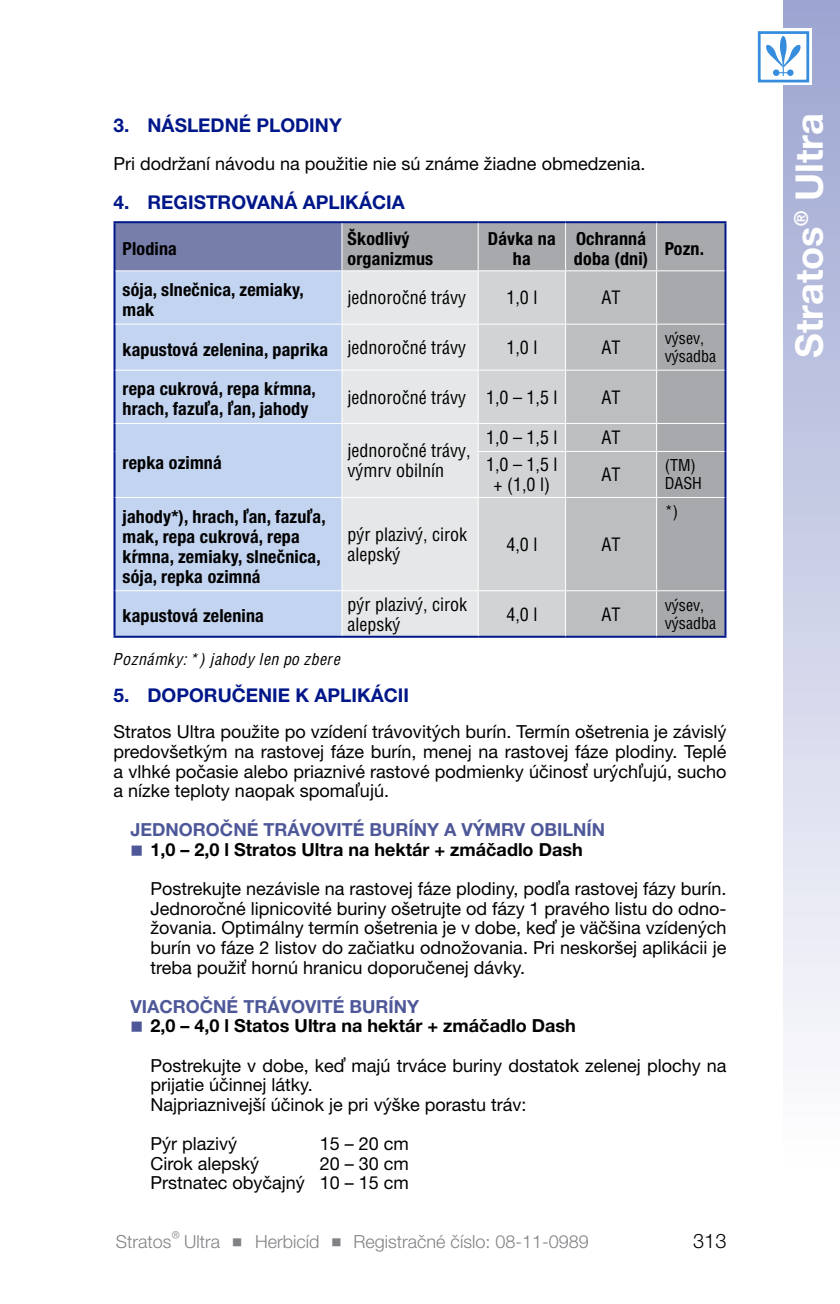
<style>
.page{position:relative;width:840px;height:1304px;background:#fff}
.page>*{position:absolute;margin:0;border:0;box-sizing:border-box;transform-origin:0 0}
.t1{font:700 38px "Helvetica Neue LT Pro";color:#fff}
.t2{font:300 20px "Helvetica Lucia Neue";color:#000}
.t3{font:700 19px "Helvetica Lucia Neue";color:#001789}
.t4{font:18px/19.6px "Helvetica Lucia Neue";color:#000;text-align:justify}
.t5{font:700 condensed 18px/20px "Helvetica Lucia Neue";letter-spacing:.01em;color:#000}
.t6{font:500 condensed 18px/20px "Helvetica Lucia Neue";color:#000}
.t7{font:700 18px "Helvetica Lucia Neue";color:#000}
.t8{font:700 18px "Helvetica Lucia Neue";color:#4e5899}
.t9{font:300 18px "Helvetica Lucia Neue";color:#808285}
.t10{font:500 condensed 16px/18px "Helvetica Lucia Neue";color:#000}
.t11{font:italic condensed 16px "Helvetica Lucia Neue";color:#000}
.s1{font-weight:500}
</style>
<div class="page">
<div style="left:782px;top:0;width:57px;height:1196px;background:linear-gradient(to bottom,#9ca4d1,#fff)"></div>
<svg style="left:757px;top:29px;width:54px;height:56px"></svg>
<div style="left:758px;top:33px;width:49px;height:48px;background:#fff"></div>
<div style="left:757px;top:31px;width:51px;height:51px;border:3px solid #368ddd"></div>
<svg style="left:766px;top:36px;width:34px;height:40px"></svg>
<div style="left:114px;top:222px;width:228px;height:49px;background:#787eaa"></div>
<div style="left:342px;top:223px;width:382px;height:413px;background:#a7a9ac"></div>
<div style="left:115px;top:271px;width:226px;height:365px;background:#c3d4f0"></div>
<div style="left:342px;top:271px;width:135px;height:365px;background:#e6e7e8"></div>
<hr style="left:113px;top:221px;width:229px;height:2px;background:#001789">
<hr style="left:113px;top:223px;width:2px;height:48px;background:#001789">
<hr style="left:342px;top:221px;width:136px;height:2px;background:#001789">
<hr style="left:478px;top:221px;width:87px;height:2px;background:#001789">
<hr style="left:565px;top:221px;width:91px;height:2px;background:#001789">
<hr style="left:656px;top:221px;width:70px;height:2px;background:#001789">
<hr style="left:724px;top:223px;width:2px;height:48px;background:#001789">
<hr style="left:113px;top:271px;width:2px;height:53px;background:#001789">
<hr style="left:724px;top:271px;width:2px;height:53px;background:#001789">
<hr style="left:113px;top:324px;width:2px;height:46px;background:#001789">
<hr style="left:724px;top:324px;width:2px;height:46px;background:#001789">
<hr style="left:113px;top:370px;width:2px;height:53px;background:#001789">
<hr style="left:724px;top:370px;width:2px;height:53px;background:#001789">
<hr style="left:113px;top:423px;width:2px;height:28px;background:#001789">
<hr style="left:724px;top:423px;width:2px;height:28px;background:#001789">
<hr style="left:113px;top:451px;width:2px;height:46px;background:#001789">
<hr style="left:724px;top:451px;width:2px;height:46px;background:#001789">
<hr style="left:113px;top:497px;width:2px;height:94px;background:#001789">
<hr style="left:724px;top:497px;width:2px;height:94px;background:#001789">
<hr style="left:113px;top:591px;width:2px;height:45px;background:#001789">
<hr style="left:724px;top:591px;width:2px;height:45px;background:#001789">
<hr style="left:113px;top:636px;width:229px;height:2px;background:#001789">
<hr style="left:342px;top:636px;width:136px;height:2px;background:#001789">
<hr style="left:478px;top:636px;width:87px;height:2px;background:#001789">
<hr style="left:565px;top:636px;width:91px;height:2px;background:#001789">
<hr style="left:656px;top:636px;width:70px;height:2px;background:#001789">
<hr style="left:341px;top:223px;width:1px;height:47px;background:#fff">
<hr style="left:477px;top:223px;width:1px;height:47px;background:#fff">
<hr style="left:564px;top:223px;width:1px;height:47px;background:#fff">
<hr style="left:655px;top:223px;width:1px;height:47px;background:#fff">
<hr style="left:115px;top:270px;width:227px;height:1px;background:#fff">
<hr style="left:342px;top:270px;width:136px;height:1px;background:#fff">
<hr style="left:478px;top:270px;width:87px;height:1px;background:#fff">
<hr style="left:565px;top:270px;width:91px;height:1px;background:#fff">
<hr style="left:656px;top:270px;width:68px;height:1px;background:#fff">
<hr style="left:115px;top:324px;width:227px;height:1px;background:#fff">
<hr style="left:342px;top:324px;width:136px;height:1px;background:#fff">
<hr style="left:656px;top:324px;width:68px;height:1px;background:#fff">
<hr style="left:115px;top:370px;width:227px;height:1px;background:#fff">
<hr style="left:342px;top:370px;width:136px;height:1px;background:#fff">
<hr style="left:656px;top:370px;width:68px;height:1px;background:#fff">
<hr style="left:115px;top:423px;width:227px;height:1px;background:#fff">
<hr style="left:342px;top:423px;width:136px;height:1px;background:#fff">
<svg style="left:341px;top:424px;width:1px;height:27px"></svg>
<hr style="left:656px;top:423px;width:68px;height:1px;background:#fff">
<svg style="left:477px;top:271px;width:179px;height:366px;background:#c7c9ca"></svg>
<hr style="left:477px;top:451px;width:88px;height:1px;background:#fff">
<hr style="left:477px;top:452px;width:1px;height:45px;background:#fff">
<hr style="left:565px;top:451px;width:91px;height:1px;background:#fff">
<hr style="left:564px;top:452px;width:1px;height:45px;background:#fff">
<hr style="left:656px;top:451px;width:68px;height:1px;background:#fff">
<hr style="left:655px;top:452px;width:1px;height:45px;background:#fff">
<hr style="left:115px;top:497px;width:227px;height:1px;background:#fff">
<hr style="left:342px;top:497px;width:136px;height:1px;background:#fff">
<hr style="left:478px;top:497px;width:87px;height:1px;background:#fff">
<hr style="left:477px;top:498px;width:1px;height:92px;background:#fff">
<hr style="left:565px;top:497px;width:91px;height:1px;background:#fff">
<hr style="left:564px;top:498px;width:1px;height:92px;background:#fff">
<hr style="left:656px;top:497px;width:68px;height:1px;background:#fff">
<hr style="left:655px;top:498px;width:1px;height:92px;background:#fff">
<hr style="left:115px;top:590px;width:227px;height:1px;background:#fff">
<hr style="left:342px;top:590px;width:136px;height:1px;background:#fff">
<hr style="left:478px;top:590px;width:87px;height:1px;background:#fff">
<hr style="left:477px;top:591px;width:1px;height:45px;background:#fff">
<hr style="left:565px;top:590px;width:91px;height:1px;background:#fff">
<hr style="left:564px;top:591px;width:1px;height:45px;background:#fff">
<hr style="left:656px;top:590px;width:68px;height:1px;background:#fff">
<hr style="left:655px;top:591px;width:1px;height:45px;background:#fff">
<p class="t3" style="left:113px;top:113px;width:229px">3. NÁSLEDNÉ PLODINY</p>
<p class="t4" style="left:113px;top:153px;width:533px">Pri dodržaní návodu na použitie nie sú známe žiadne obmedzenia.</p>
<p class="t3" style="left:113px;top:191px;width:292px">4. REGISTROVANÁ APLIKÁCIA</p>
<p class="t5" style="left:122px;top:238px;width:56px">Plodina</p>
<p class="t5" style="left:347px;top:228px;width:87px">Škodlivý organizmus</p>
<p class="t5" style="left:487px;top:228px;width:69px;text-align:center">Dávka na ha</p>
<p class="t5" style="left:573px;top:228px;width:76px">Ochranná doba (dni)</p>
<p class="t5" style="left:664px;top:238px;width:41px">Pozn.</p>
<p class="t5" style="left:122px;top:279px;width:183px">sója, slnečnica, zemiaky, mak</p>
<p class="t6" style="left:347px;top:288px;width:120px">jednoročné trávy</p>
<p class="t6" style="left:506px;top:288px;width:32px">1,0 l</p>
<p class="t6" style="left:601px;top:288px;width:21px">AT</p>
<p class="t5" style="left:122px;top:339px;width:345px">kapustová zelenina, paprika <span class="s1">jednoročné trávy</span></p>
<p class="t6" style="left:506px;top:337px;width:32px">1,0 l</p>
<p class="t6" style="left:601px;top:337px;width:21px">AT</p>
<p class="t10" style="left:664px;top:329px;width:53px">výsev, výsadba</p>
<p class="t5" style="left:122px;top:379px;width:195px">repa cukrová, repa kŕmna, hrach, fazuľa, ľan, jahody</p>
<p class="t6" style="left:347px;top:387px;width:211px">jednoročné trávy 1,0 – 1,5 l</p>
<p class="t6" style="left:601px;top:387px;width:21px">AT</p>
<p class="t5" style="left:122px;top:452px;width:101px">repka ozimná</p>
<p class="t6" style="left:486px;top:428px;width:73px">1,0 – 1,5 l</p>
<p class="t6" style="left:601px;top:428px;width:21px">AT</p>
<p class="t6" style="left:486px;top:455px;width:73px;text-align:center">1,0 – 1,5 l + (1,0 l)</p>
<p class="t6" style="left:601px;top:465px;width:21px">AT</p>
<p class="t10" style="left:664px;top:457px;width:39px">(TM)<br>DASH</p>
<p class="t6" style="left:347px;top:441px;width:124px">jednoročné trávy, výmrv obilnín</p>
<p class="t5" style="left:122px;top:506px;width:205px">jahody*), hrach, ľan, fazuľa, mak, repa cukrová, repa kŕmna, zemiaky, slnečnica, sója, repka ozimná</p>
<p class="t5" style="left:122px;top:605px;width:143px">kapustová zelenina</p>
<p class="t6" style="left:347px;top:524px;width:121px">pýr plazivý, cirok alepský</p>
<p class="t6" style="left:506px;top:534px;width:32px">4,0 l</p>
<p class="t6" style="left:601px;top:534px;width:21px">AT</p>
<p class="t10" style="left:664px;top:503px;width:15px">*)</p>
<p class="t6" style="left:347px;top:594px;width:121px">pýr plazivý, cirok alepský</p>
<p class="t6" style="left:506px;top:604px;width:32px">4,0 l</p>
<p class="t6" style="left:601px;top:604px;width:21px">AT</p>
<p class="t10" style="left:664px;top:596px;width:53px">výsev, výsadba</p>
<p class="t11" style="left:113px;top:649px;width:229px">Poznámky: *) jahody len po zbere</p>
<p class="t3" style="left:113px;top:683px;width:297px">5. DOPORUČENIE K APLIKÁCII</p>
<p class="t4" style="left:113px;top:722px;width:614px">Stratos Ultra použite po vzídení trávovitých burín. Termín ošetrenia je závislý predovšetkým na rastovej fáze burín, menej na rastovej fáze plodiny. Teplé a vlhké počasie alebo priaznivé rastové podmienky účinosť urýchľujú, sucho a nízke teploty naopak spomaľujú.</p>
<p class="t8" style="left:130px;top:819px;width:476px">JEDNOROČNÉ TRÁVOVITÉ BURÍNY A VÝMRV OBILNÍN</p>
<p class="t7" style="left:150px;top:838px;width:433px">1,0 – 2,0 l Stratos Ultra na hektár + zmáčadlo Dash</p>
<p class="t4" style="left:150px;top:879px;width:577px">Postrekujte nezávisle na rastovej fáze plodiny, podľa rastovej fázy burín.<br>Jednoročné lipnicovité buriny ošetrujte od fázy 1 pravého listu do odno&shy;žovania. Optimálny termín ošetrenia je v dobe, keď je väčšina vzídených burín vo fáze 2 listov do začiatku odnožovania. Pri neskoršej aplikácii je treba použiť hornú hranicu doporučenej dávky.</p>
<p class="t8" style="left:130px;top:995px;width:290px">VIACROČNÉ TRÁVOVITÉ BURÍNY</p>
<p class="t7" style="left:150px;top:1015px;width:426px">2,0 – 4,0 l Statos Ultra na hektár + zmáčadlo Dash</p>
<p class="t4" style="left:150px;top:1055px;width:577px;text-align:left">Postrekujte v dobe, keď majú trváce buriny dostatok zelenej plochy na prijatie účinnej látky.<br>Najpriaznivejší účinok je pri výške porastu tráv:</p>
<p class="t4" style="left:150px;top:1133px;width:88px">Pýr plazivý</p>
<p class="t4" style="left:319px;top:1133px;width:91px">15 – 20 cm</p>
<p class="t4" style="left:150px;top:1153px;width:110px">Cirok alepský</p>
<p class="t4" style="left:150px;top:1153px;width:260px;text-align:right">20 – 30 cm<br>Prstnatec obyčajný 10 – 15 cm</p>
<p class="t9" style="left:116px;top:1230px;width:474px">Stratos® Ultra Ĭ Herbicíd Ĭ Registračné číslo: 08-11-0989</p>
<p class="t2" style="left:692px;top:1228px;width:35px">313</p>
<h1 class="t1" style="left:784px;top:358px;width:246px;rotate:-90deg">Stratos® Ultra</h1>
</div>
